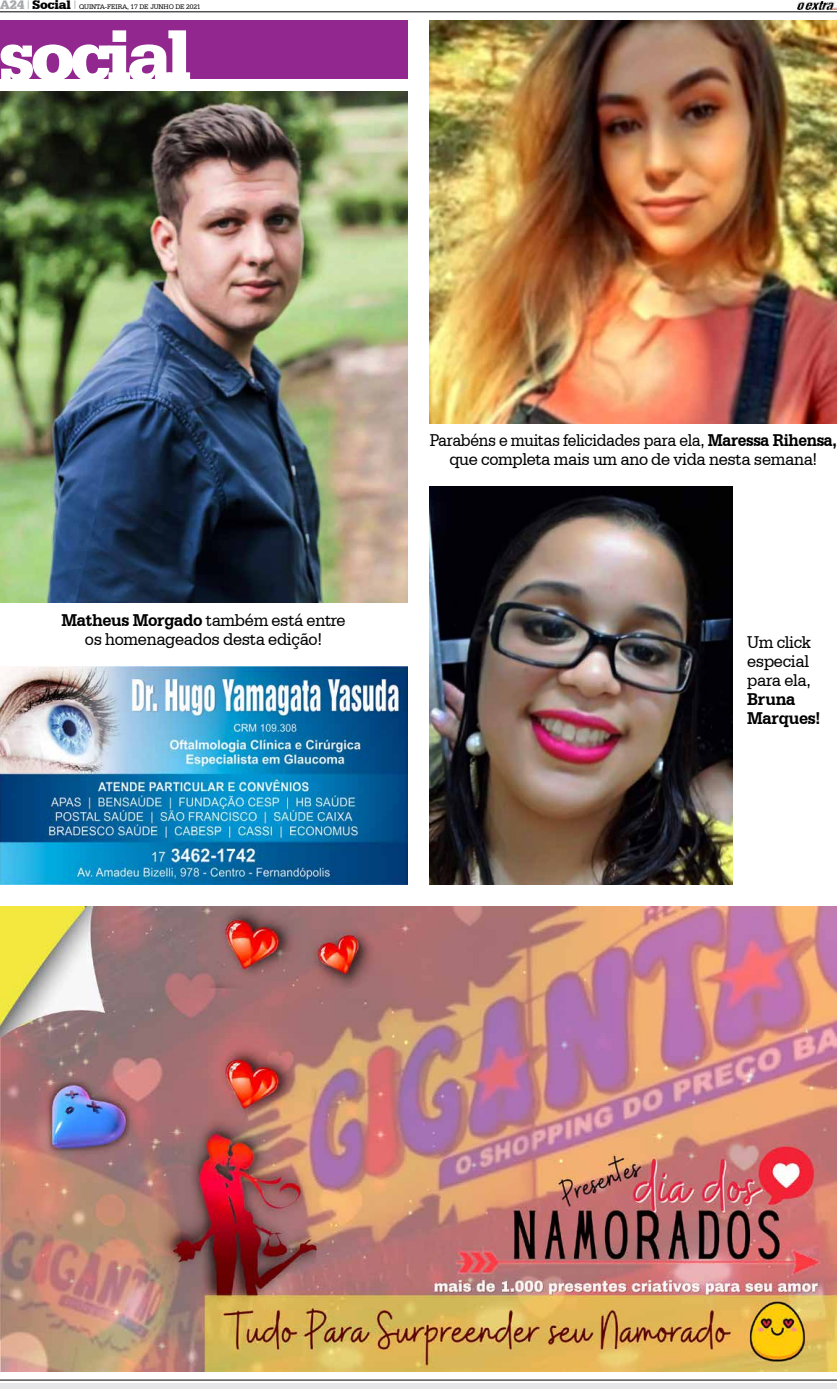
<style>
.page{position:relative;width:837px;height:1389px;background:#fff}
.page>*{position:absolute;margin:0;border:0;box-sizing:border-box;transform-origin:0 0}
.t1{font:700 72px "Serifa DEE";letter-spacing:-.06em;color:#fff}
.t2{font:18px/19px "Serifa BT";letter-spacing:-.02em;color:#000;text-align:center;scale:.91 1}
.t3{font:18px/19px "Serifa BT";letter-spacing:-.02em;color:#000;text-align:center;scale:.95 1}
.t4{font:700 18px/19px "Serifa BT";letter-spacing:-.02em;color:#000;scale:.95 1}
.t5{font:7px "Serifa BT";letter-spacing:-.02em;color:#000}
.s1{font-weight:900;font-size:13px;color:#a7a9ac}
.s2{font-weight:900;font-size:13px}
.s3{font-weight:700}
</style>
<div class="page">
<div style="left:0;top:1383px;width:836px;height:6px;background:#e6e7e8"></div>
<hr style="left:0;top:1380px;width:836px;height:1px;background:#000">
<hr style="left:0;top:12px;width:836px;height:1px;background:#000">
<img style="left:797px;top:1px;width:39px;height:8px">
<img style="left:0;top:906px;width:836px;height:465px">
<img style="left:0;top:667px;width:407px;height:217px">
<div style="left:0;top:21px;width:407px;height:58px;background:#92278f"></div>
<img style="left:429px;top:487px;width:303px;height:397px">
<img style="left:429px;top:21px;width:407px;height:403px">
<img style="left:0;top:91px;width:407px;height:512px">
<p class="t5" style="left:0;top:2px;width:202px"><span class="s1">A24</span> <sup>|</sup> <span class="s2">Social</span> <sup>|</sup> QUINTA-FEIRA, 17 DE JUNHO DE 2021</p>
<h1 class="t1" style="left:-2px;top:13px;width:194px">social</h1>
<p class="t3" style="left:61px;top:610px;width:300px"><span class="s3">Matheus Morgado</span> também está entre os homenageados desta edição!</p>
<p class="t2" style="left:429px;top:430px;width:449px">Parabéns e muitas felicidades para ela, <span class="s3">Maressa Rihensa, </span>que completa mais um ano de vida nesta semana!</p>
<p class="t3" style="left:746px;top:632px;width:69px;text-align:justify">Um click especial para ela,</p>
<p class="t4" style="left:746px;top:689px;width:79px">Bruna<br>Marques!</p>
</div>
